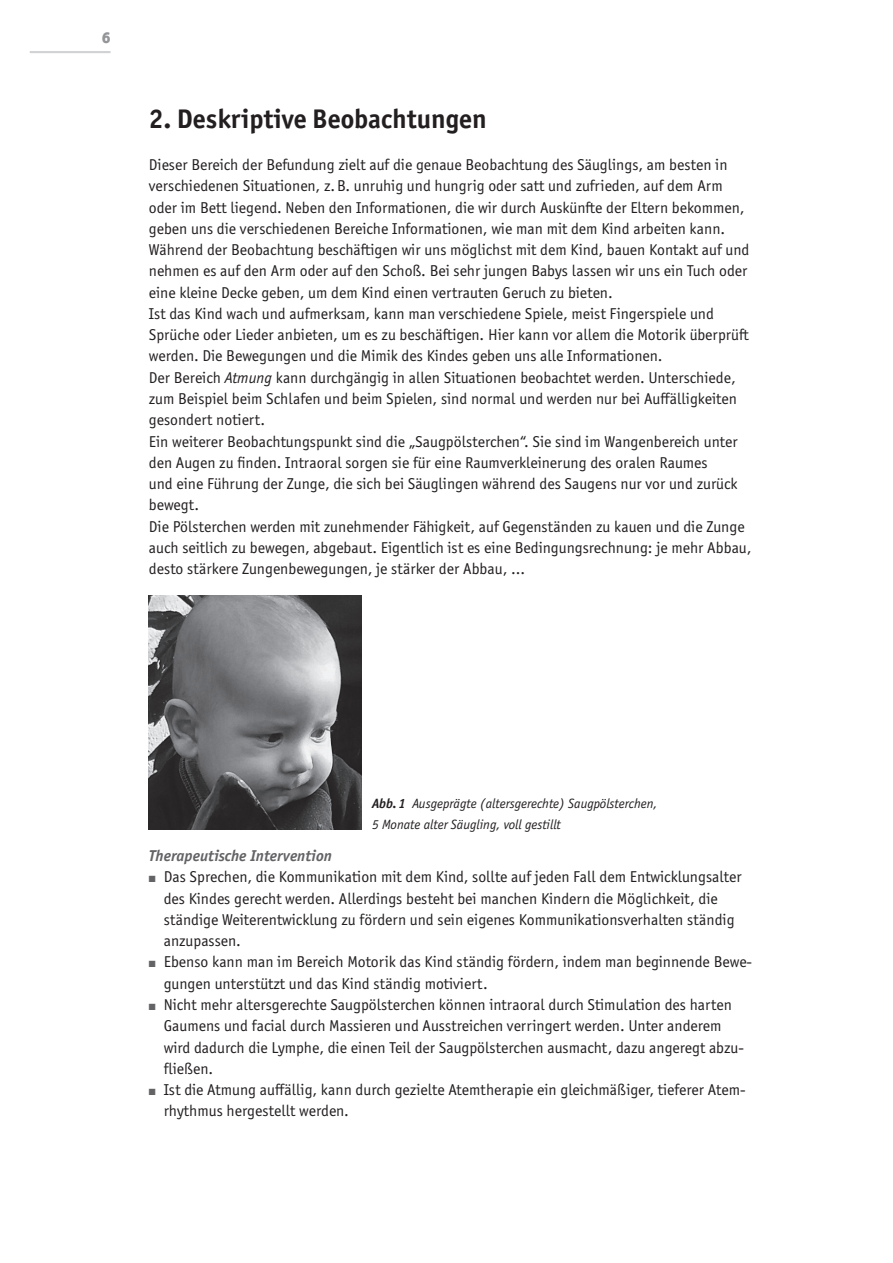
<style>
.page{position:relative;width:893px;height:1263px;background:#fff}
.page>*{position:absolute;margin:0;border:0;box-sizing:border-box;transform-origin:0 0}
.t1{font:700 27px "Officina Sans ITC Pro";color:#231f20}
.t2{font:15.75px/21.3px "Officina Sans ITC Pro";color:#231f20}
.t3{font:italic 700 15.75px "Officina Sans ITC Pro";color:#636366}
.t4{font:900 15.75px "Officina Sans ITC Pro";color:#939598}
.t5{font:italic 13.5px/21.3px "Officina Sans ITC Pro";color:#231f20}
.s1{font-style:italic}
.s2{font-weight:700}
.s3{color:#636366}
</style>
<div class="page">
<hr style="left:30px;top:51px;width:81px;height:2px;background:#d1d2d4">
<img style="left:149px;top:595px;width:212px;height:234px">
<p class="t4" style="left:102px;top:27px;width:10px">6</p>
<h1 class="t1" style="left:149px;top:102px;width:339px">2. Deskriptive Beobachtungen</h1>
<p class="t2" style="left:149px;top:154px;width:604px">Dieser Bereich der Befundung zielt auf die genaue Beobachtung des Säuglings, am besten in verschiedenen Situationen, z.B. unruhig und hungrig oder satt und zufrieden, auf dem Arm oder im Bett liegend. Neben den Informationen, die wir durch Auskünfte der Eltern bekommen, geben uns die verschiedenen Bereiche Informationen, wie man mit dem Kind arbeiten kann.<br>Während der Beobachtung beschäftigen wir uns möglichst mit dem Kind, bauen Kontakt auf und nehmen es auf den Arm oder auf den Schoß. Bei sehr jungen Babys lassen wir uns ein Tuch oder eine kleine Decke geben, um dem Kind einen vertrauten Geruch zu bieten.<br>Ist das Kind wach und aufmerksam, kann man verschiedene Spiele, meist Fingerspiele und Sprüche oder Lieder anbieten, um es zu beschäftigen. Hier kann vor allem die Motorik überprüft werden. Die Bewegungen und die Mimik des Kindes geben uns alle Informationen.<br>Der Bereich <span class="s1">Atmung</span> kann durchgängig in allen Situationen beobachtet werden. Unterschiede, zum Beispiel beim Schlafen und beim Spielen, sind normal und werden nur bei Auffälligkeiten gesondert notiert.<br>Ein weiterer Beobachtungspunkt sind die „Saugpölsterchen“. Sie sind im Wangenbereich unter den Augen zu finden. Intraoral sorgen sie für eine Raumverkleinerung des oralen Raumes<br>und eine Führung der Zunge, die sich bei Säuglingen während des Saugens nur vor und zurück bewegt.<br>Die Pölsterchen werden mit zunehmender Fähigkeit, auf Gegenständen zu kauen und die Zunge auch seitlich zu bewegen, abgebaut. Eigentlich ist es eine Bedingungsrechnung: je mehr Abbau, desto stärkere Zungenbewegungen, je stärker der Abbau, …</p>
<p class="t5" style="left:372px;top:793px;width:287px"><span class="s2">Abb.1</span> Ausgeprägte (altersgerechte) Saugpölsterchen,<br>5 Monate alter Säugling, voll gestillt</p>
<p class="t3" style="left:149px;top:846px;width:185px">Therapeutische Intervention</p>
<p class="t2" style="left:164px;top:866px;width:579px;text-indent:-15px"><span class="s3">■</span> Das Sprechen, die Kommunikation mit dem Kind, sollte auf jeden Fall dem Entwicklungsalter des Kindes gerecht werden. Allerdings besteht bei manchen Kindern die Möglichkeit, die ständige Weiterentwicklung zu fördern und sein eigenes Kommunikationsverhalten ständig anzupassen.</p>
<p class="t2" style="left:164px;top:951px;width:590px;text-indent:-15px"><span class="s3">■</span> Ebenso kann man im Bereich Motorik das Kind ständig fördern, indem man beginnende Bewe&shy;gungen unterstützt und das Kind ständig motiviert.</p>
<p class="t2" style="left:164px;top:994px;width:582px;text-indent:-15px"><span class="s3">■</span> Nicht mehr altersgerechte Saugpölsterchen können intraoral durch Stimulation des harten Gaumens und facial durch Massieren und Ausstreichen verringert werden. Unter anderem wird dadurch die Lymphe, die einen Teil der Saugpölsterchen ausmacht, dazu angeregt abzu&shy;fließen.</p>
<p class="t2" style="left:164px;top:1079px;width:583px;text-indent:-15px"><span class="s3">■</span> Ist die Atmung auffällig, kann durch gezielte Atemtherapie ein gleichmäßiger, tieferer Atem&shy;rhythmus hergestellt werden.</p>
</div>
